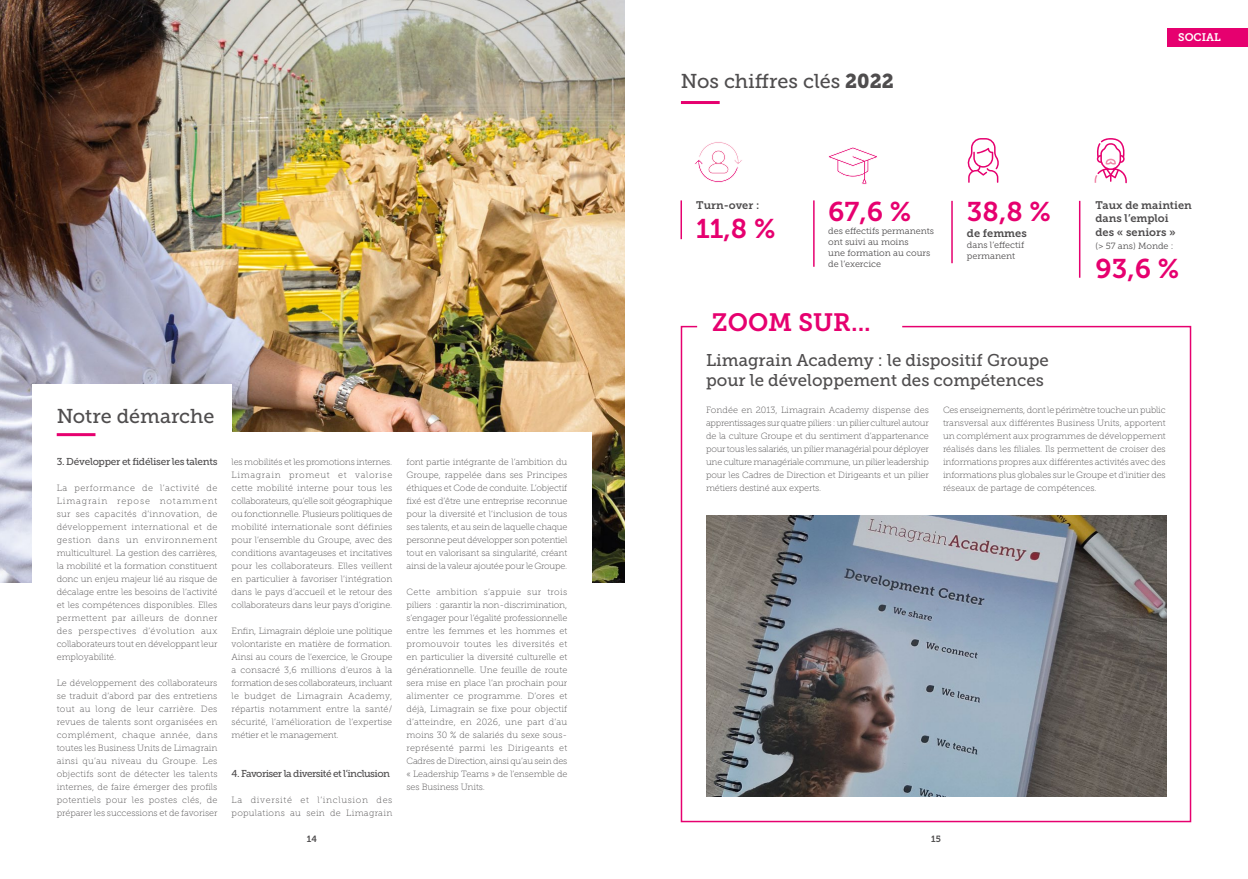
<style>
.page{position:relative;width:1248px;height:879px;background:#fff}
.page>*{position:absolute;margin:0;border:0;box-sizing:border-box;transform-origin:0 0}
.t1{font:27px "Museo Slab 700";color:#e6006f}
.t2{font:25px "Museo Slab 700";color:#e6006f}
.t3{font:20px "Museo Slab 500";color:#4f4d4e}
.t4{font:17px/20px "Museo Slab 500";color:#4f4d4e}
.t5{font:11px/13.2px "Museo Slab 700";color:#4f4d4e}
.t6{font:11px "Museo Slab 700";color:#fff}
.t7{font:10px "Museo Slab 500";letter-spacing:-.05em;color:#4f4d4e}
.t8{font:10px "Museo Slab 500";letter-spacing:-.025em;color:#4f4d4e}
.t9{font:9px/13px "Museo Slab 100";letter-spacing:-.01em;color:#4f4d4e;text-align:justify}
.t10{font:9px/10.8px "Museo Slab 300";color:#4f4d4e}
.t11{font:9px/13px "Museo Slab 100";letter-spacing:.03em;color:#4f4d4e}
.t12{font:9px "Museo Slab 700";color:#4f4d4e}
.s1{font-family:"Museo Slab 900"}
</style>
<div class="page">
<div style="left:1167px;top:28px;width:80px;height:18px;background:#e6006f"></div>
<img style="left:0;top:0;width:624px;height:582px">
<svg style="left:680px;top:325px;width:511px;height:498px"></svg>
<div style="left:32px;top:384px;width:199px;height:260px;background:#fff"></div>
<div style="left:32px;top:432px;width:559px;height:264px;background:#fff"></div>
<hr style="left:57px;top:433px;width:38px;height:3px;background:#e6006f">
<hr style="left:680px;top:200px;width:2px;height:39px;background:#e6006f">
<hr style="left:813px;top:200px;width:1px;height:67px;background:#e6006f">
<hr style="left:951px;top:201px;width:1px;height:62px;background:#e6006f">
<hr style="left:1078px;top:201px;width:2px;height:77px;background:#e6006f">
<svg style="left:967px;top:138px;width:32px;height:45px"></svg>
<svg style="left:828px;top:147px;width:49px;height:37px"></svg>
<svg style="left:694px;top:142px;width:48px;height:41px"></svg>
<svg style="left:1094px;top:138px;width:32px;height:45px"></svg>
<img style="left:706px;top:515px;width:459px;height:281px">
<hr style="left:681px;top:101px;width:38px;height:3px;background:#e6006f">
<h3 class="t3" style="left:681px;top:70px;width:214px">Nos chiffres clés <span class="s1">2022</span></h3>
<p class="t6" style="left:1177px;top:31px;width:44px">SOCIAL</p>
<h3 class="t3" style="left:57px;top:405px;width:159px">Notre démarche</h3>
<p class="t8" style="left:57px;top:456px;width:162px">3. Développer et fidéliser les talents</p>
<p class="t9" style="left:57px;top:481px;width:162px">La performance de l’activité de Limagrain repose notamment sur ses capacités d’innovation, de développement international et de gestion dans un environnement multiculturel. La gestion des carrières, la mobilité et la formation constituent donc un enjeu majeur lié au risque de décalage entre les besoins de l’activité et les compétences disponibles. Elles permettent par ailleurs de donner des perspectives d’évolution aux collaborateurs tout en développant leur employabilité.</p>
<p class="t9" style="left:57px;top:676px;width:162px">Le développement des collaborateurs se traduit d’abord par des entretiens tout au long de leur carrière. Des revues de talents sont organisées en complément, chaque année, dans toutes les Business Units de Limagrain ainsi qu’au niveau du Groupe. Les objectifs sont de détecter les talents internes, de faire émerger des profils potentiels pour les postes clés, de préparer les successions et de favoriser</p>
<p class="t9" style="left:231px;top:455px;width:162px">les mobilités et les promotions internes.<br>Limagrain promeut et valorise cette mobilité interne pour tous les collaborateurs, qu’elle soit géographique ou fonctionnelle. Plusieurs politiques de mobilité internationale sont définies pour l’ensemble du Groupe, avec des conditions avantageuses et incitatives pour les collaborateurs. Elles veillent en particulier à favoriser l’intégration dans le pays d’accueil et le retour des collaborateurs dans leur pays d’origine.</p>
<p class="t9" style="left:231px;top:624px;width:162px">Enfin, Limagrain déploie une politique volontariste en matière de formation.<br>Ainsi au cours de l’exercice, le Groupe a consacré 3,6 millions d’euros à la formation de ses collaborateurs, incluant le budget de Limagrain Academy, répartis notamment entre la santé/ sécurité, l’amélioration de l’expertise métier et le management.</p>
<p class="t7" style="left:231px;top:768px;width:160px">4. Favoriser la diversité et l’inclusion</p>
<p class="t11" style="left:231px;top:793px;width:162px">La diversité et l’inclusion des populations au sein de Limagrain</p>
<p class="t9" style="left:406px;top:455px;width:162px">font partie intégrante de l’ambition du Groupe, rappelée dans ses Principes éthiques et Code de conduite. L’objectif fixé est d’être une entreprise reconnue pour la diversité et l’inclusion de tous ses talents, et au sein de laquelle chaque personne peut développer son potentiel tout en valorisant sa singularité, créant ainsi de la valeur ajoutée pour le Groupe.</p>
<p class="t9" style="left:406px;top:585px;width:162px">Cette ambition s’appuie sur trois piliers : garantir la non-discrimination, s’engager pour l’égalité professionnelle entre les femmes et les hommes et promouvoir toutes les diversités et en particulier la diversité culturelle et générationnelle. Une feuille de route sera mise en place l’an prochain pour alimenter ce programme. D’ores et déjà, Limagrain se fixe pour objectif d’atteindre, en 2026, une part d’au moins 30 % de salariés du sexe sous&shy;représenté parmi les Dirigeants et Cadres de Direction, ainsi qu’au sein des « Leadership Teams » de l’ensemble de ses Business Units.</p>
<p class="t5" style="left:696px;top:198px;width:65px">Turn-over :</p>
<h1 class="t1" style="left:696px;top:213px;width:81px">11,8 %</h1>
<h1 class="t1" style="left:828px;top:196px;width:85px">67,6 %</h1>
<p class="t10" style="left:828px;top:226px;width:107px">des effectifs permanents ont suivi au moins<br>une formation au cours de l’exercice</p>
<h2 class="t2" style="left:712px;top:308px;width:160px">ZOOM SUR...</h2>
<h1 class="t1" style="left:966px;top:196px;width:85px">38,8 %</h1>
<p class="t5" style="left:966px;top:227px;width:61px">de femmes</p>
<p class="t10" style="left:966px;top:239px;width:59px">dans l’effectif permanent</p>
<h3 class="t4" style="left:706px;top:350px;width:344px">Limagrain Academy : le dispositif Groupe pour le développement des compétences</h3>
<p class="t5" style="left:1095px;top:199px;width:98px">Taux de maintien dans l’emploi<br>des « seniors »</p>
<p class="t10" style="left:1095px;top:240px;width:80px">(&gt; 57 ans) Monde :</p>
<h1 class="t1" style="left:1095px;top:253px;width:85px">93,6 %</h1>
<p class="t9" style="left:706px;top:403px;width:224px">Fondée en 2013, Limagrain Academy dispense des apprentissages sur quatre piliers : un pilier culturel autour de la culture Groupe et du sentiment d’appartenance pour tous les salariés, un pilier managérial pour déployer une culture managériale commune, un pilier leadership pour les Cadres de Direction et Dirigeants et un pilier métiers destiné aux experts.</p>
<p class="t9" style="left:942px;top:403px;width:224px">Ces enseignements, dont le périmètre touche un public transversal aux différentes Business Units, apportent un complément aux programmes de développement réalisés dans les filiales. Ils permettent de croiser des informations propres aux différentes activités avec des informations plus globales sur le Groupe et d’initier des réseaux de partage de compétences.</p>
<p class="t12" style="left:307px;top:834px;width:12px">14</p>
<p class="t12" style="left:931px;top:834px;width:11px">15</p>
</div>
